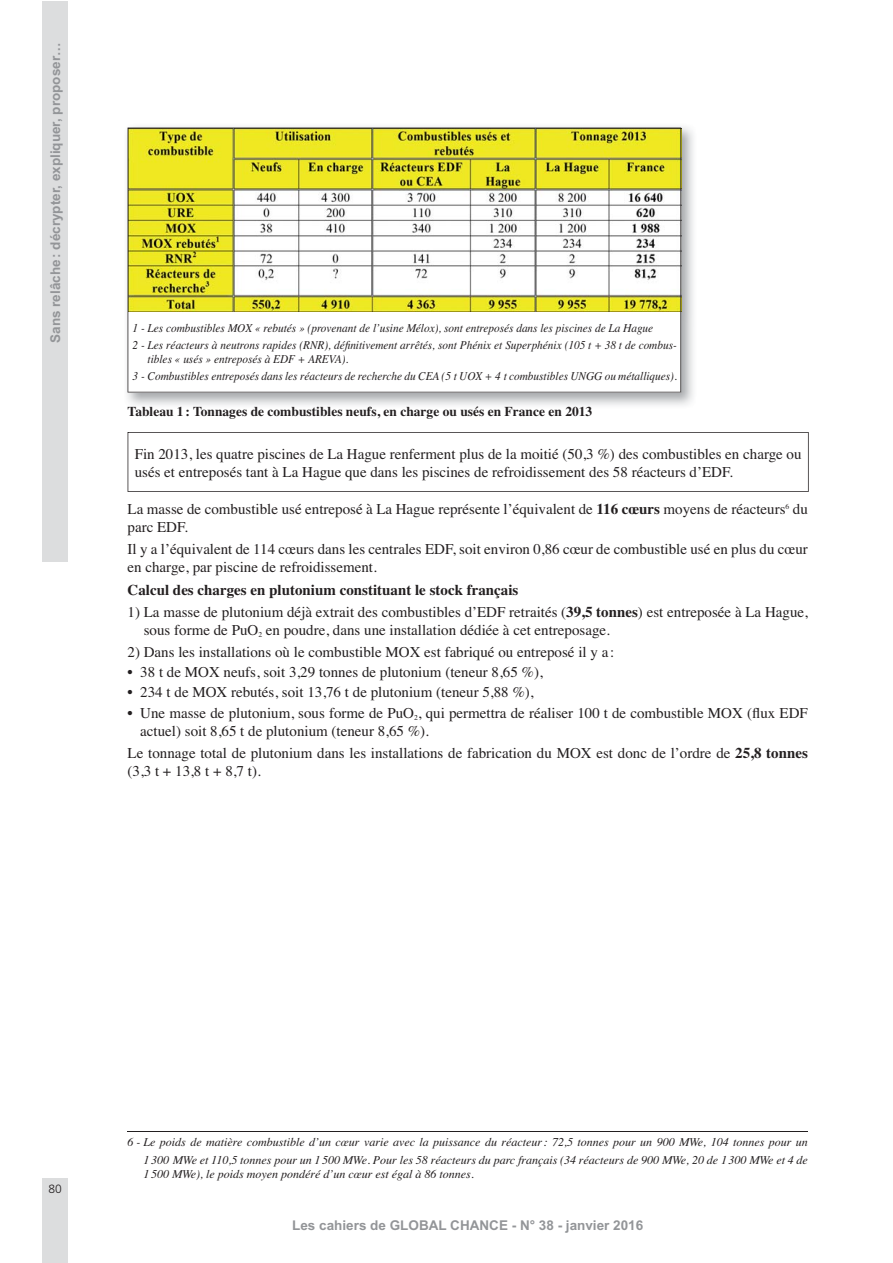
<style>
.page{position:relative;width:893px;height:1263px;background:#fff}
.page>*{position:absolute;margin:0;border:0;box-sizing:border-box;transform-origin:0 0}
.t1{font:15px/18px "Times";color:#231f20}
.t2{font:700 15px "Times";color:#231f20}
.t3{font:700 13.5px "Arial";color:#939598}
.t4{font:700 13.5px "Times";color:#231f20}
.t5{font:italic 12px/16.5px "Times";color:#231f20;scale:.94 1}
.t6{font:italic 12px/18px "Times";color:#231f20;text-align:right}
.t7{font:300 12px "Frutiger";color:#231f20}
.s1{font-weight:700}
</style>
<div class="page">
<div style="left:43px;top:1px;width:25px;height:560px;background:#dcddde"></div>
<div style="left:43px;top:1178px;width:25px;height:85px;background:#dcddde"></div>
<img style="left:127px;top:127px;width:567px;height:278px">
<svg style="left:128px;top:128px;width:553px;height:264px"></svg>
<svg style="left:128px;top:432px;width:681px;height:60px"></svg>
<hr style="left:128px;top:1131px;width:680px;height:1px;background:#231f20">
<p class="t3" style="left:47px;top:343px;width:302px;rotate:-90deg">Sans relâche : décrypter, expliquer, proposer…</p>
<p class="t5" style="left:133px;top:319px;width:581px">1 - Les combustibles MOX « rebutés » (provenant de l’usine Mélox), sont entreposés dans les piscines de La Hague<br>2 - Les réacteurs à neutrons rapides (RNR), définitivement arrêtés, sont Phénix et Superphénix (105 t + 38 t de combus-</p>
<p class="t5" style="left:133px;top:350px;width:581px;text-indent:15px">tibles « usés » entreposés à EDF + AREVA).<br>3 - Combustibles entreposés dans les réacteurs de recherche du CEA (5 t UOX + 4 t combustibles UNGG ou métalliques).</p>
<p class="t4" style="left:128px;top:399px;width:466px">Tableau 1 : Tonnages de combustibles neufs, en charge ou usés en France en 2013</p>
<p class="t1" style="left:135px;top:443px;width:668px">Fin 2013, les quatre piscines de La Hague renferment plus de la moitié (50,3 %) des combustibles en charge ou usés et entreposés tant à La Hague que dans les piscines de refroidissement des 58 réacteurs d’EDF.</p>
<p class="t1" style="left:128px;top:499px;width:682px">La masse de combustible usé entreposé à La Hague représente l’équivalent de <span class="s1">116 cœurs</span> moyens de réacteurs<sup>6</sup> du parc EDF.</p>
<p class="t1" style="left:128px;top:539px;width:682px">Il y a l’équivalent de 114 cœurs dans les centrales EDF, soit environ 0,86 cœur de combustible usé en plus du cœur en charge, par piscine de refroidissement.</p>
<p class="t2" style="left:128px;top:575px;width:392px">Calcul des charges en plutonium constituant le stock français</p>
<p class="t1" style="left:144px;top:602px;width:666px;text-indent:-16px">1) La masse de plutonium déjà extrait des combustibles d’EDF retraités (<span class="s1">39,5 tonnes</span>) est entreposée à La Hague, sous forme de PuO<sub>2</sub> en poudre, dans une installation dédiée à cet entreposage.</p>
<p class="t1" style="left:128px;top:642px;width:488px">2) Dans les installations où le combustible MOX est fabriqué ou entreposé il y a :</p>
<p class="t1" style="left:128px;top:662px;width:417px">• 38 t de MOX neufs, soit 3,29 tonnes de plutonium (teneur 8,65 %),</p>
<p class="t1" style="left:128px;top:682px;width:408px">• 234 t de MOX rebutés, soit 13,76 t de plutonium (teneur 5,88 %),</p>
<p class="t1" style="left:140px;top:702px;width:669px;text-indent:-13px">• Une masse de plutonium, sous forme de PuO<sub>2</sub>, qui permettra de réaliser 100 t de combustible MOX (flux EDF actuel) soit 8,65 t de plutonium (teneur 8,65 %).</p>
<p class="t1" style="left:128px;top:742px;width:682px">Le tonnage total de plutonium dans les installations de fabrication du MOX est donc de l’ordre de <span class="s1">25,8 tonnes </span>(3,3 t + 13,8 t + 8,7 t).</p>
<p class="t7" style="left:49px;top:1182px;width:15px">80</p>
<p class="t6" style="left:128px;top:1132px;width:682px">6 - Le poids de matière combustible d’un cœur varie avec la puissance du réacteur : 72,5 tonnes pour un 900 MWe, 104 tonnes pour un<br>1 300 MWe et 110,5 tonnes pour un 1 500 MWe. Pour les 58 réacteurs du parc français (34 réacteurs de 900 MWe, 20 de 1 300 MWe et 4 de</p>
<p class="t6" style="left:144px;top:1164px;width:332px">1 500 MWe), le poids moyen pondéré d’un cœur est égal à 86 tonnes.</p>
<p class="t3" style="left:292px;top:1217px;width:353px">Les cahiers de GLOBAL CHANCE - N° 38 - janvier 2016</p>
</div>
